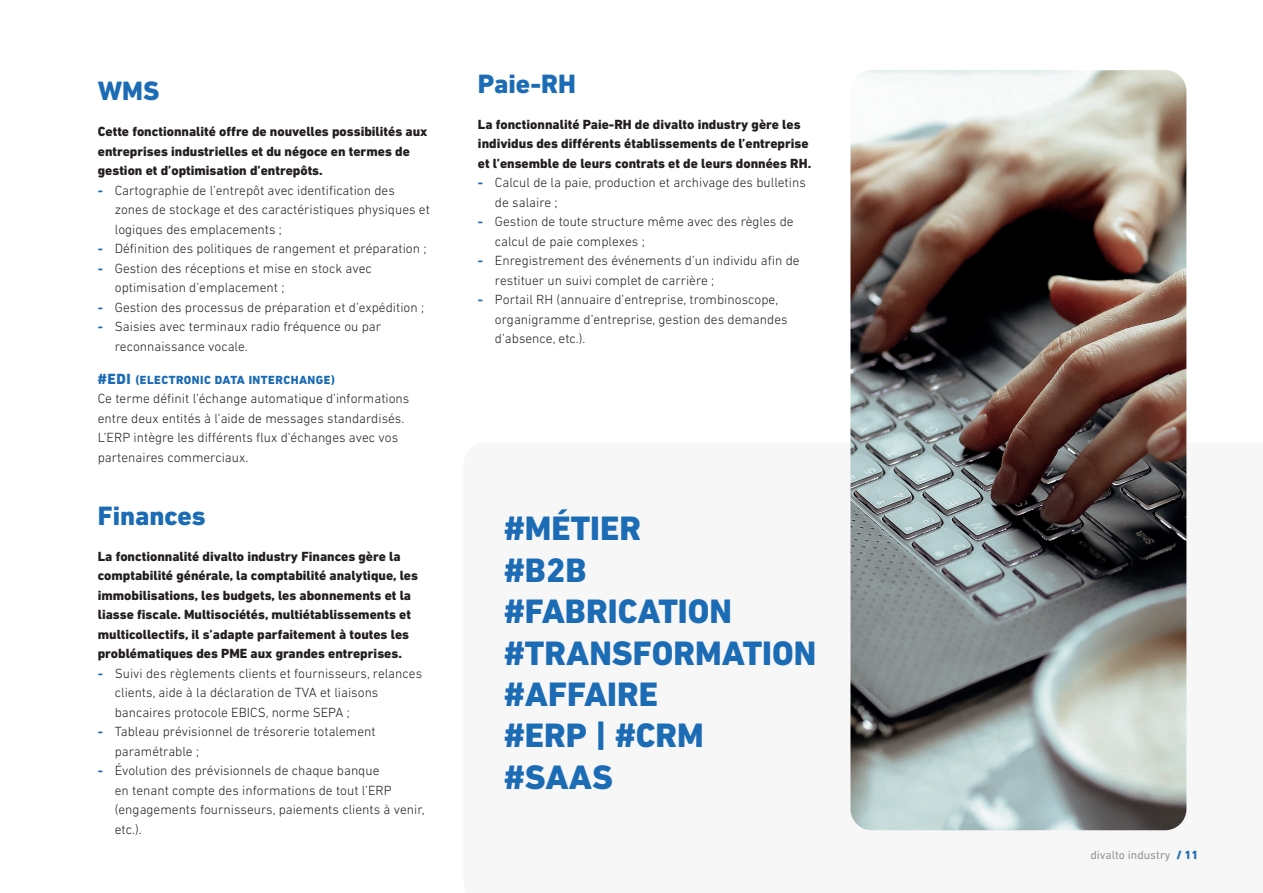
<style>
.page{position:relative;width:1263px;height:893px;background:#fff}
.page>*{position:absolute;margin:0;border:0;box-sizing:border-box;transform-origin:0 0}
.t1{font:800 34.5px/41.4px "DIN Next LT Pro";color:#1b6bb5}
.soustitre_MAJ{font:800 27px "DIN Next LT Pro";color:#1b6bb5}
.texte{font:300 13.5px/19.5px "DIN Next LT Pro";color:#231f20}
.intro_medium_bold{font:800 13.5px/19.5px "DIN Next LT Pro";color:#231f20}
.texte-2{font:12px "DIN Next LT Pro";color:#939598}
.soustitre_MAJ-2{font:800 12px "DIN Next LT Pro";letter-spacing:.04em;color:#1b6bb5}
.s1{font-weight:700;color:#1b6bb5}
.s2{font-size:15px}
.s3{font-weight:800;color:#1b6bb5}
</style>
<div class="page">
<img style="left:850px;top:70px;width:336px;height:760px">
<p class="soustitre_MAJ" style="left:98px;top:75px;width:63px">WMS</p>
<p class="intro_medium_bold" style="left:98px;top:122px;width:331px">Cette fonctionnalité offre de nouvelles possibilités aux entreprises industrielles et du négoce en termes de gestion et d’optimisation d’entrepôts.</p>
<p class="texte" style="left:115px;top:180px;width:317px;text-indent:-17px"><span class="s1">-</span> Cartographie de l’entrepôt avec identification des zones de stockage et des caractéristiques physiques et logiques des emplacements ;</p>
<p class="texte" style="left:98px;top:239px;width:330px"><span class="s1">-</span> Définition des politiques de rangement et préparation ;</p>
<p class="texte" style="left:115px;top:258px;width:258px;text-indent:-17px"><span class="s1">-</span> Gestion des réceptions et mise en stock avec optimisation d’emplacement ;</p>
<p class="texte" style="left:98px;top:297px;width:328px"><span class="s1">-</span> Gestion des processus de préparation et d’expédition ;</p>
<p class="texte" style="left:115px;top:317px;width:268px;text-indent:-17px"><span class="s1">-</span> Saisies avec terminaux radio fréquence ou par reconnaissance vocale.</p>
<p class="soustitre_MAJ-2" style="left:98px;top:373px;width:239px"><span class="s2">#EDI</span> (ELECTRONIC DATA INTERCHANGE)</p>
<p class="texte" style="left:98px;top:389px;width:313px">Ce terme définit l’échange automatique d’informations entre deux entités à l’aide de messages standardisés.<br>L’ERP intègre les différents flux d’échanges avec vos partenaires commerciaux.</p>
<p class="soustitre_MAJ" style="left:98px;top:500px;width:109px">Finances</p>
<p class="intro_medium_bold" style="left:98px;top:547px;width:322px">La fonctionnalité divalto industry Finances gère la comptabilité générale, la comptabilité analytique, les immobilisations, les budgets, les abonnements et la liasse fiscale. Multisociétés, multiétablissements et multicollectifs, il s’adapte parfaitement à toutes les problématiques des PME aux grandes entreprises.</p>
<p class="texte" style="left:115px;top:663px;width:309px;text-indent:-17px"><span class="s1">-</span> Suivi des règlements clients et fournisseurs, relances clients, aide à la déclaration de TVA et liaisons bancaires protocole EBICS, norme SEPA ;</p>
<p class="texte" style="left:115px;top:722px;width:262px;text-indent:-17px"><span class="s1">-</span> Tableau prévisionnel de trésorerie totalement paramétrable ;</p>
<p class="texte" style="left:115px;top:761px;width:311px;text-indent:-17px"><span class="s1">-</span> Évolution des prévisionnels de chaque banque<br>en tenant compte des informations de tout l’ERP (engagements fournisseurs, paiements clients à venir, etc.).</p>
<p class="soustitre_MAJ" style="left:478px;top:67px;width:99px">Paie-RH</p>
<p class="intro_medium_bold" style="left:478px;top:114px;width:335px">La fonctionnalité Paie-RH de divalto industry gère les individus des différents établissements de l’entreprise et l’ensemble de leurs contrats et de leurs données RH.</p>
<p class="texte" style="left:495px;top:173px;width:312px;text-indent:-17px"><span class="s1">-</span> Calcul de la paie, production et archivage des bulletins de salaire ;</p>
<p class="texte" style="left:495px;top:212px;width:300px;text-indent:-17px"><span class="s1">-</span> Gestion de toute structure même avec des règles de calcul de paie complexes ;</p>
<p class="texte" style="left:495px;top:251px;width:306px;text-indent:-17px"><span class="s1">-</span> Enregistrement des événements d’un individu afin de restituer un suivi complet de carrière ;</p>
<p class="texte" style="left:495px;top:290px;width:294px;text-indent:-17px"><span class="s1">-</span> Portail RH (annuaire d’entreprise, trombinoscope, organigramme d’entreprise, gestion des demandes d’absence, etc.).</p>
<p class="t1" style="left:504px;top:508px;width:138px">#MÉTIER</p>
<p class="t1" style="left:504px;top:549px;width:84px">#B2B</p>
<p class="t1" style="left:504px;top:591px;width:229px">#FABRICATION</p>
<p class="t1" style="left:504px;top:632px;width:314px">#TRANSFORMATION #AFFAIRE</p>
<p class="t1" style="left:504px;top:715px;width:201px">#ERP | #CRM</p>
<p class="t1" style="left:504px;top:756px;width:110px">#SAAS</p>
<p class="texte-2" style="left:1089px;top:848px;width:93px">divalto industry <span class="s3">/</span></p>
<p class="texte-2" style="left:1090px;top:848px;width:109px">divalto industry <span class="s3">/ 11</span></p>
</div>
